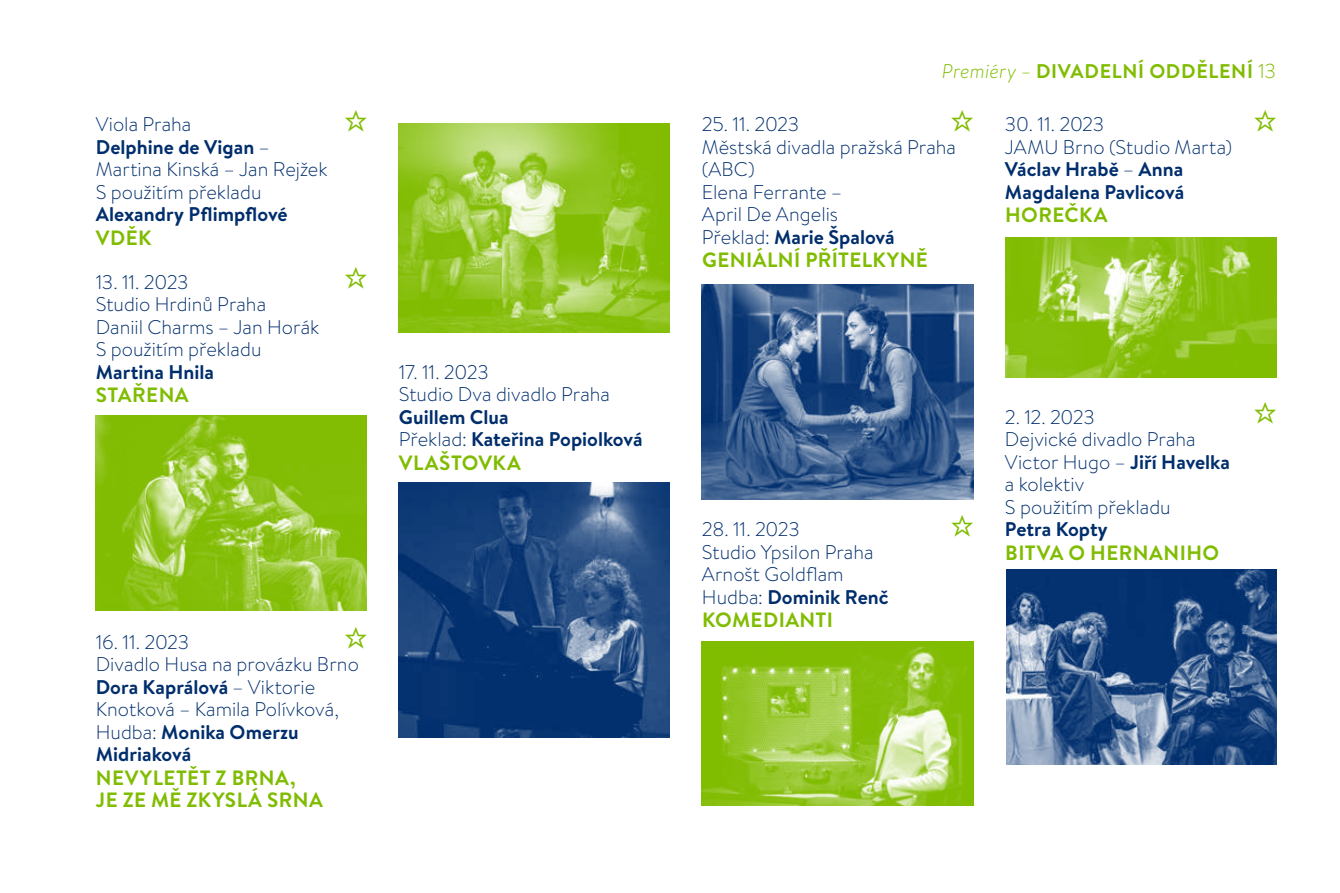
<style>
.page{position:relative;width:1340px;height:893px;background:#fff}
.page>*{position:absolute;margin:0;border:0;box-sizing:border-box;transform-origin:0 0}
.t1{font:700 20.7px/22.5px "Brandon Text";letter-spacing:.02em;color:#80bc00}
.t2{font:300 19.8px/22.5px "Brandon Text";color:#002e6d}
.t3{font:700 19.8px/22.5px "Brandon Text";color:#002e6d}
.t4{font:700 19.8px "Brandon Text";letter-spacing:.035em;color:#80bc00}
.s1{font-weight:700}
.s2{font-weight:300}
.s3{font-weight:300;font-style:italic}
.s4{font-weight:300;font-size:20.25px}
</style>
<div class="page">
<img style="left:702px;top:285px;width:271px;height:215px">
<img style="left:702px;top:641px;width:271px;height:164px">
<img style="left:1005px;top:237px;width:271px;height:141px">
<img style="left:1006px;top:570px;width:270px;height:195px">
<img style="left:96px;top:416px;width:271px;height:195px">
<img style="left:399px;top:124px;width:271px;height:209px">
<img style="left:399px;top:483px;width:271px;height:255px">
<p class="t2" style="left:96px;top:112px;width:233px">Viola Praha<br><span class="s1">Delphine de Vigan</span> –<br>Martina Kinská – Jan Rejžek<br>S použitím překladu</p>
<p class="t3" style="left:96px;top:203px;width:193px">Alexandry Pflimpflové</p>
<p class="t1" style="left:96px;top:226px;width:57px">VDĚK</p>
<p class="t2" style="left:96px;top:270px;width:225px">13. 11. 2023<br>Studio Hrdinů Praha<br>Daniil Charms – Jan Horák<br>S použitím překladu</p>
<p class="t3" style="left:96px;top:360px;width:120px">Martina Hnila</p>
<p class="t1" style="left:96px;top:383px;width:94px">STAŘENA</p>
<p class="t2" style="left:399px;top:360px;width:213px">17. 11. 2023<br>Studio Dva divadlo Praha</p>
<p class="t3" style="left:399px;top:405px;width:245px">Guillem Clua<br><span class="s2">Překlad:</span> Kateřina Popiolková</p>
<p class="t1" style="left:399px;top:451px;width:123px">VLAŠTOVKA</p>
<p class="t2" style="left:96px;top:630px;width:265px">16. 11. 2023<br>Divadlo Husa na provázku Brno<br><span class="s1">Dora Kaprálová</span> – Viktorie<br>Knotková – Kamila Polívková,<br>Hudba: <span class="s1">Monika Omerzu<br>Midriaková</span></p>
<p class="t1" style="left:96px;top:766px;width:229px">NEVYLETĚT Z BRNA,<br>JE ZE MĚ ZKYSLÁ SRNA</p>
<p class="t4" style="left:942px;top:57px;width:336px"><span class="s3">Premiéry –</span> DIVADELNÍ ODDĚLENÍ <span class="s4">13</span></p>
<p class="t2" style="left:702px;top:112px;width:256px">25. 11. 2023<br>Městská divadla pražská Praha (ABC)<br>Elena Ferrante –<br>April De Angelis<br>Překlad: <span class="s1">Marie Špalová</span></p>
<p class="t1" style="left:702px;top:248px;width:227px">GENIÁLNÍ PŘÍTELKYNĚ</p>
<p class="t3" style="left:1005px;top:113px;width:229px"><span class="s2">30. 11. 2023<br>JAMU Brno (Studio Marta)<br></span>Václav Hrabě <span class="s2">–</span> Anna<br>Magdalena Pavlicová</p>
<p class="t1" style="left:1005px;top:203px;width:104px">HOREČKA</p>
<p class="t2" style="left:702px;top:517px;width:188px">28. 11. 2023<br>Studio Ypsilon Praha<br>Arnošt Goldflam<br>Hudba: <span class="s1">Dominik Renč</span></p>
<p class="t1" style="left:702px;top:608px;width:132px">KOMEDIANTI</p>
<p class="t2" style="left:1005px;top:405px;width:226px">2. 12. 2023<br>Dejvické divadlo Praha<br>Victor Hugo – <span class="s1">Jiří Havelka </span>a kolektiv<br>S použitím překladu</p>
<p class="t3" style="left:1005px;top:518px;width:104px">Petra Kopty</p>
<p class="t1" style="left:1005px;top:541px;width:215px">BITVA O HERNANIHO</p>
</div>
